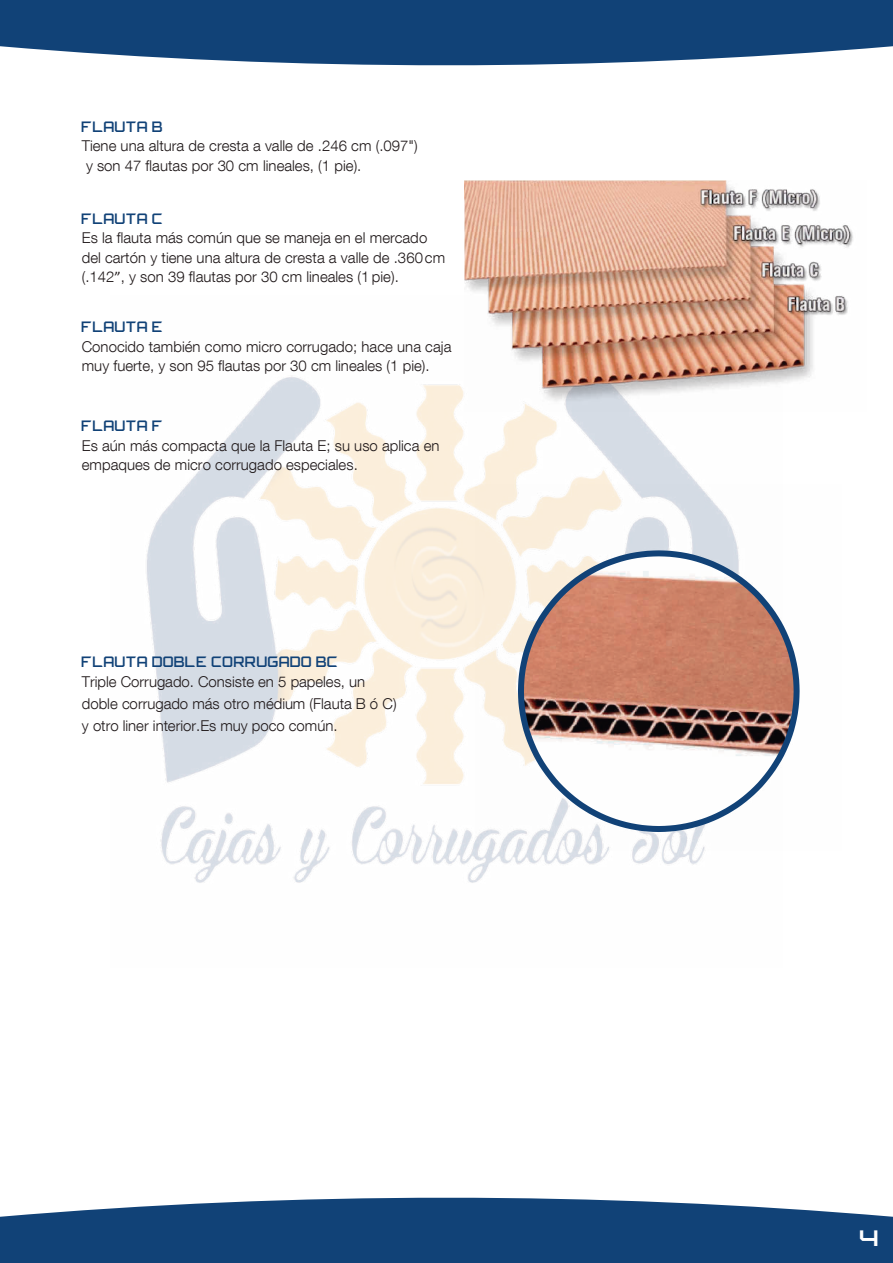
<style>
.page{position:relative;width:893px;height:1263px;background:#fff}
.page>*{position:absolute;margin:0;border:0;box-sizing:border-box;transform-origin:0 0}
.t1{font:27px "FROSTBITE Narrow";color:#fff}
.t2{font:300 15px/19.5px "Helvetica Neue LT Com";color:#1f1819}
.t3{font:15px "FROSTBITE Narrow";letter-spacing:.005em;color:#114277}
.s1{font-family:"Calibri";font-weight:400}
</style>
<div class="page">
<svg style="left:0;top:1197px;width:893px;height:66px;background:#2a5685"></svg>
<svg style="left:0;top:0;width:893px;height:66px;background:#2a5685"></svg>
<img style="left:146px;top:376px;width:558px;height:507px">
<img style="left:464px;top:180px;width:389px;height:232px">
<img style="left:476px;top:485px;width:262px;height:365px">
<svg style="left:515px;top:547px;width:285px;height:288px"></svg>
<p class="t3" style="left:82px;top:118px;width:83px">FLAUTA B</p>
<p class="t2" style="left:82px;top:136px;width:337px">Tiene una altura de cresta a valle de .246 cm (.097") y son 47 flautas por 30 cm lineales, (1 pie).</p>
<p class="t3" style="left:82px;top:210px;width:83px">FLAUTA C</p>
<p class="t2" style="left:82px;top:228px;width:365px">Es la flauta más común que se maneja en el mercado del cartón y tiene una altura de cresta a valle de .360cm (.142<span class="s1">”</span>, y son 39 flautas por 30 cm lineales (1 pie).</p>
<p class="t3" style="left:82px;top:318px;width:83px">FLAUTA E</p>
<p class="t2" style="left:82px;top:336px;width:371px">Conocido también como micro corrugado; hace una caja muy fuerte, y son 95 flautas por 30 cm lineales (1 pie).</p>
<p class="t3" style="left:82px;top:417px;width:83px">FLAUTA F</p>
<p class="t2" style="left:82px;top:435px;width:359px">Es aún más compacta que la Flauta E; su uso aplica en empaques de micro corrugado especiales.</p>
<p class="t3" style="left:82px;top:653px;width:258px">FLAUTA DOBLE CORRUGADO BC</p>
<p class="t2" style="left:82px;top:671px;width:316px;line-height:21.8px">Triple Corrugado. Consiste en 5 papeles, un doble corrugado más otro médium (Flauta B ó C) y otro liner interior.Es muy poco común.</p>
<h1 class="t1" style="left:860px;top:1221px;width:22px">4</h1>
</div>
